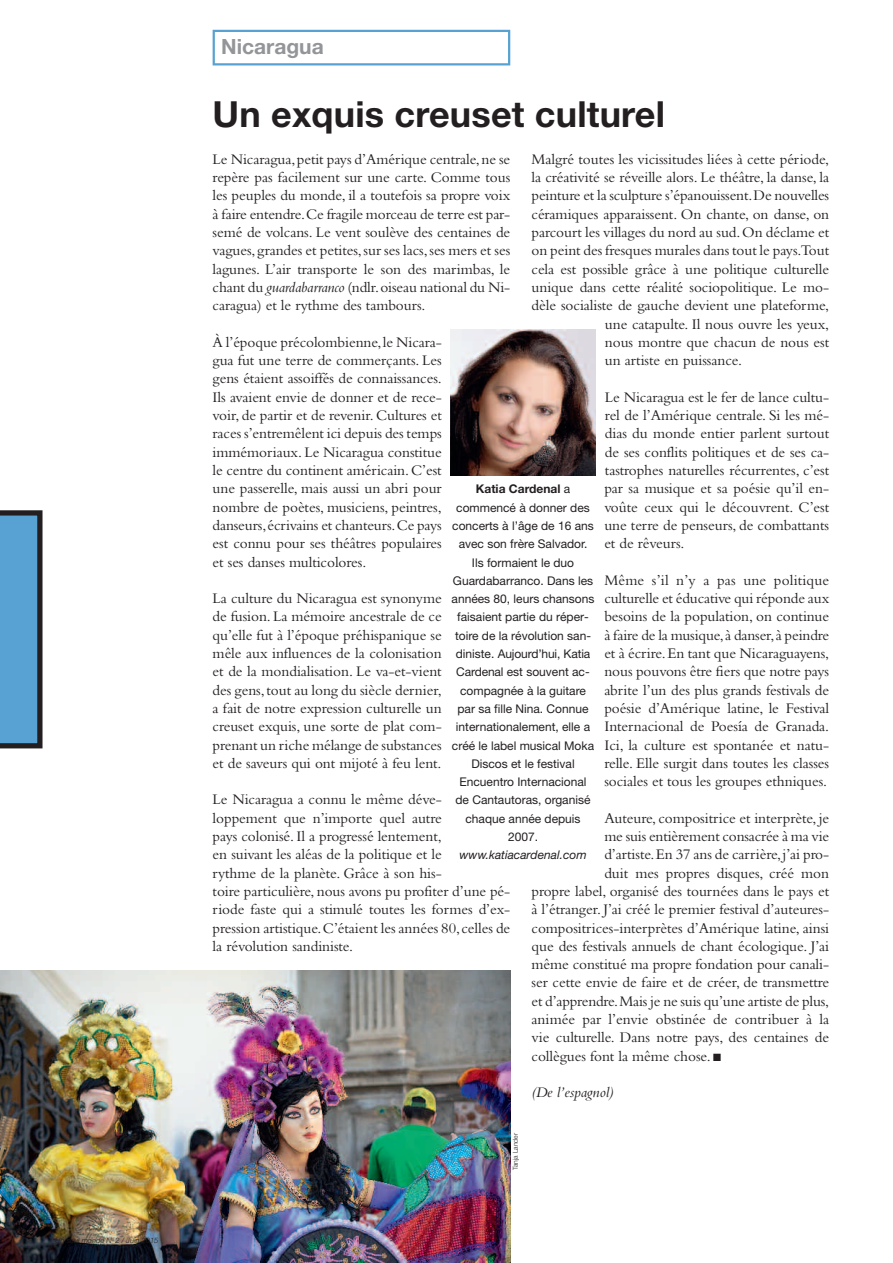
<style>
.page{position:relative;width:893px;height:1263px;background:#fff}
.page>*{position:absolute;margin:0;border:0;box-sizing:border-box;transform-origin:0 0}
.t1{font:700 36px "Helvetica Neue";letter-spacing:.005em;color:#231f20}
.t2{font:700 21px "Helvetica Neue";color:#939598}
.t3{font:15.3px/18.3px "Bembo";letter-spacing:-.005em;color:#231f20;text-align:justify}
.t4{font:italic 15.3px "Bembo";letter-spacing:-.005em;color:#231f20}
.t5{font:12px/18.3px "Helvetica Neue";color:#231f20;text-align:center}
.t6{font:italic 12px "Helvetica Neue";color:#231f20}
.t7{font:italic 300 7.5px "Helvetica Neue";color:#231f20}
.t8{font:300 6.75px "Helvetica Neue";color:#231f20}
.s1{font-style:italic}
.s2{font-weight:700}
</style>
<div class="page">
<img style="left:0;top:970px;width:510px;height:293px">
<svg style="left:0;top:510px;width:43px;height:238px;background:#518eb7"></svg>
<img style="left:451px;top:329px;width:144px;height:146px">
<div style="left:213px;top:30px;width:297px;height:35px;border:2px solid #58a2d3"></div>
<p class="t7" style="left:55px;top:1238px;width:105px">Un seul monde N<sup>o</sup> 2 / Juin 2015</p>
<h2 class="t2" style="left:221px;top:39px;width:104px">Nicaragua</h2>
<h1 class="t1" style="left:213px;top:101px;width:454px">Un exquis creuset culturel</h1>
<p class="t3" style="left:531px;top:151px;width:299px">Malgré toutes les vicissitudes liées à cette période,</p>
<p class="t3" style="left:531px;top:170px;width:299px">la créativité se réveille alors. Le théâtre, la danse, la</p>
<p class="t3" style="left:531px;top:188px;width:299px">peinture et la sculpture s’épanouissent.De nouvelles</p>
<p class="t3" style="left:531px;top:206px;width:299px">céramiques apparaissent. On chante, on danse, on</p>
<p class="t3" style="left:531px;top:225px;width:299px">parcourt les villages du nord au sud.On déclame et</p>
<p class="t3" style="left:531px;top:243px;width:299px">on peint des fresques murales dans tout le pays.Tout</p>
<p class="t3" style="left:531px;top:261px;width:299px">cela est possible grâce à une politique culturelle</p>
<p class="t3" style="left:531px;top:280px;width:299px">unique dans cette réalité sociopolitique. Le mo-</p>
<p class="t3" style="left:531px;top:298px;width:299px">dèle socialiste de gauche devient une plateforme,</p>
<p class="t3" style="left:605px;top:316px;width:226px">une catapulte. Il nous ouvre les yeux,</p>
<p class="t3" style="left:605px;top:334px;width:226px">nous montre que chacun de nous est</p>
<p class="t3" style="left:605px;top:353px;width:139px">un artiste en puissance.</p>
<p class="t3" style="left:604px;top:389px;width:226px">Le Nicaragua est le fer de lance cultu&shy;rel de l’Amérique centrale. Si les mé&shy;dias du monde entier parlent surtout de ses conflits politiques et de ses ca&shy;tastrophes naturelles récurrentes, c’est par sa musique et sa poésie qu’il en&shy;voûte ceux qui le découvrent. C’est une terre de penseurs, de combattants et de rêveurs.</p>
<p class="t3" style="left:604px;top:572px;width:226px">Même s’il n’y a pas une politique culturelle et éducative qui réponde aux besoins de la population, on continue à faire de la musique,à danser,à peindre et à écrire.En tant que Nicaraguayens, nous pouvons être fiers que notre pays abrite l’un des plus grands festivals de poésie d’Amérique latine, le Festival Internacional de Poesía de Granada.<br>Ici, la culture est spontanée et natu&shy;relle. Elle surgit dans toutes les classes sociales et tous les groupes ethniques.</p>
<p class="t3" style="left:604px;top:810px;width:226px">Auteure, compositrice et interprète, je</p>
<p class="t3" style="left:604px;top:829px;width:226px">me suis entièrement consacrée à ma vie</p>
<p class="t3" style="left:604px;top:847px;width:226px">d’artiste.En 37 ans de carrière,j’ai pro-</p>
<p class="t3" style="left:604px;top:865px;width:226px">duit mes propres disques, créé mon</p>
<p class="t3" style="left:531px;top:883px;width:299px">propre label, organisé des tournées dans le pays et</p>
<p class="t3" style="left:531px;top:902px;width:299px">à l’étranger. J’ai créé le premier festival d’auteures-</p>
<p class="t3" style="left:531px;top:920px;width:299px">compositrices-interprètes d’Amérique latine, ainsi</p>
<p class="t3" style="left:531px;top:938px;width:299px">que des festivals annuels de chant écologique. J’ai</p>
<p class="t3" style="left:531px;top:957px;width:299px">même constitué ma propre fondation pour canali-</p>
<p class="t3" style="left:531px;top:975px;width:299px">ser cette envie de faire et de créer, de transmettre</p>
<p class="t3" style="left:532px;top:993px;width:299px">et d’apprendre.Mais je ne suis qu’une artiste de plus,</p>
<p class="t3" style="left:532px;top:1012px;width:299px">animée par l’envie obstinée de contribuer à la</p>
<p class="t3" style="left:532px;top:1030px;width:299px">vie culturelle. Dans notre pays, des centaines de</p>
<p class="t3" style="left:532px;top:1048px;width:191px">collègues font la même chose. ■</p>
<p class="t4" style="left:531px;top:1087px;width:83px">(De l’espagnol)</p>
<p class="t3" style="left:213px;top:151px;width:299px">Le Nicaragua,petit pays d’Amérique centrale,ne se repère pas facilement sur une carte. Comme tous les peuples du monde, il a toutefois sa propre voix à faire entendre.Ce fragile morceau de terre est par&shy;semé de volcans. Le vent soulève des centaines de vagues,grandes et petites,sur ses lacs,ses mers et ses lagunes. L’air transporte le son des marimbas, le chant du <span class="s1">guardabarranco</span> (ndlr.oiseau national du Ni&shy;caragua) et le rythme des tambours.</p>
<p class="t3" style="left:213px;top:334px;width:231px">À l’époque précolombienne,le Nicara&shy;gua fut une terre de commerçants. Les gens étaient assoiffés de connaissances.<br>Ils avaient envie de donner et de rece&shy;voir, de partir et de revenir. Cultures et races s’entremêlent ici depuis des temps immémoriaux. Le Nicaragua constitue le centre du continent américain.C’est une passerelle, mais aussi un abri pour nombre de poètes, musiciens, peintres, danseurs,écrivains et chanteurs.Ce pays est connu pour ses théâtres populaires et ses danses multicolores.</p>
<p class="t3" style="left:213px;top:591px;width:231px">La culture du Nicaragua est synonyme de fusion. La mémoire ancestrale de ce qu’elle fut à l’époque préhispanique se mêle aux influences de la colonisation et de la mondialisation. Le va-et-vient des gens,tout au long du siècle dernier, a fait de notre expression culturelle un creuset exquis, une sorte de plat com&shy;prenant un riche mélange de substances et de saveurs qui ont mijoté à feu lent.</p>
<p class="t3" style="left:213px;top:792px;width:299px;text-align:left">Le Nicaragua a connu le même déve-<br>loppement que n’importe quel autre<br>pays colonisé. Il a progressé lentement,<br>en suivant les aléas de la politique et le<br>rythme de la planète. Grâce à son his-<br>toire particulière, nous avons pu profiter d’une pé&shy;riode faste qui a stimulé toutes les formes d’ex&shy;pression artistique.C’étaient les années 80,celles de la révolution sandiniste.</p>
<p class="t5" style="left:452px;top:481px;width:144px"><span class="s2">Katia Cardenal</span> a commencé à donner des concerts à l’âge de 16 ans avec son frère Salvador.<br>Ils formaient le duo<br>Guardabarranco. Dans les années 80, leurs chansons faisaient partie du réper&shy;toire de la révolution san&shy;diniste. Aujourd’hui, Katia<br>Cardenal est souvent ac&shy;compagnée à la guitare par sa fille Nina. Connue internationalement, elle a créé le label musical Moka<br>Discos et le festival<br>Encuentro Internacional de Cantautoras, organisé chaque année depuis<br>2007.</p>
<p class="t6" style="left:459px;top:851px;width:129px">www.katiacardenal.com</p>
<p class="t8" style="left:513px;top:1170px;width:39px;rotate:-90deg">Tanja Lander</p>
</div>
